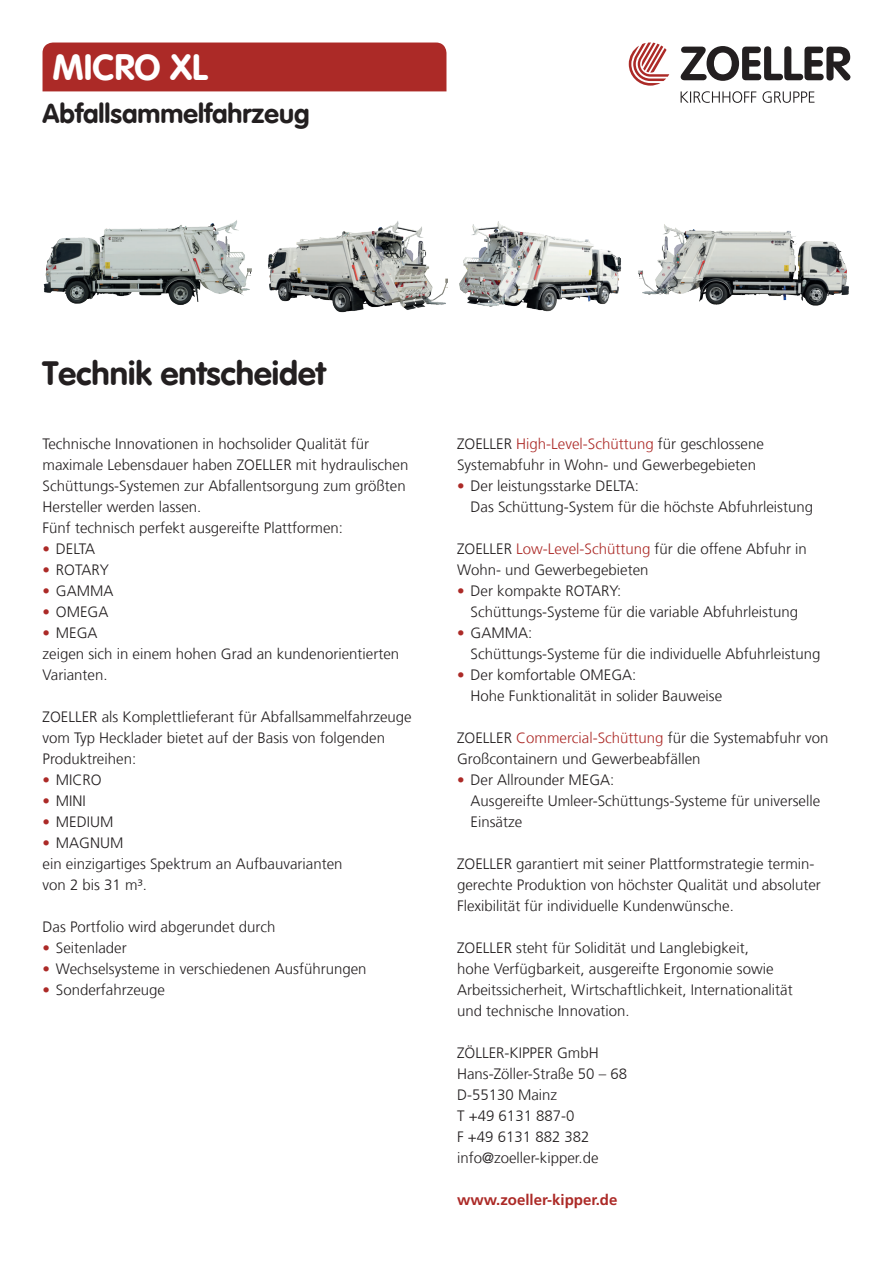
<style>
.page{position:relative;width:893px;height:1263px;background:#fff}
.page>*{position:absolute;margin:0;border:0;box-sizing:border-box;transform-origin:0 0}
.Ü4_VAG_14_bold_weiss{font:36px "VAG Rounded Bold";color:#fff}
.Ü2_VAG_22_bold_schwa{font:33px "VAG Rounded Bold";color:#231f20}
.t1{font:27px "VAG Rounded Bold";color:#231f20}
.Frutiger_10_pt_-_14{font:300 15px/21px "Frutiger LT Com";color:#231f20}
.Frutiger_10_pt_Bold{font:700 15px "Frutiger LT Com";color:#ac2a27}
.s1{color:#ac2a27}
</style>
<div class="page">
<svg style="left:629px;top:43px;width:40px;height:43px"></svg>
<svg style="left:681px;top:91px;width:133px;height:12px"></svg>
<svg style="left:681px;top:46px;width:169px;height:35px"></svg>
<div style="left:43px;top:43px;width:403px;height:48px;background:#ac2a27"></div>
<img style="left:43px;top:220px;width:209px;height:85px">
<img style="left:459px;top:221px;width:163px;height:91px">
<img style="left:268px;top:221px;width:180px;height:92px">
<img style="left:638px;top:224px;width:211px;height:82px">
<p class="Ü4_VAG_14_bold_weiss" style="left:53px;top:46px;width:156px">MICRO XL</p>
<p class="t1" style="left:43px;top:97px;width:268px">Abfallsammelfahrzeug</p>
<p class="Ü2_VAG_22_bold_schwa" style="left:43px;top:354px;width:285px">Technik entscheidet</p>
<p class="Frutiger_10_pt_-_14" style="left:43px;top:434px;width:367px">Technische Innovationen in hochsolider Qualität für maximale Lebensdauer haben ZOELLER mit hydraulischen Schüttungs-Systemen zur Abfallentsorgung zum größten Hersteller werden lassen.<br>Fünf technisch perfekt ausgereifte Plattformen:</p>
<p class="Frutiger_10_pt_-_14" style="left:43px;top:539px;width:54px"><span class="s1">•</span> DELTA</p>
<p class="Frutiger_10_pt_-_14" style="left:43px;top:560px;width:68px"><span class="s1">•</span> ROTARY</p>
<p class="Frutiger_10_pt_-_14" style="left:43px;top:581px;width:72px"><span class="s1">•</span> GAMMA</p>
<p class="Frutiger_10_pt_-_14" style="left:43px;top:602px;width:67px"><span class="s1">•</span> OMEGA</p>
<p class="Frutiger_10_pt_-_14" style="left:43px;top:623px;width:57px"><span class="s1">•</span> MEGA</p>
<p class="Frutiger_10_pt_-_14" style="left:43px;top:644px;width:358px">zeigen sich in einem hohen Grad an kundenorientierten<br>Varianten.</p>
<p class="Frutiger_10_pt_-_14" style="left:43px;top:707px;width:371px">ZOELLER als Komplettlieferant für Abfallsammelfahrzeuge vom Typ Hecklader bietet auf der Basis von folgenden<br>Produktreihen:</p>
<p class="Frutiger_10_pt_-_14" style="left:43px;top:770px;width:61px"><span class="s1">•</span> MICRO</p>
<p class="Frutiger_10_pt_-_14" style="left:43px;top:791px;width:45px"><span class="s1">•</span> MINI</p>
<p class="Frutiger_10_pt_-_14" style="left:43px;top:812px;width:72px"><span class="s1">•</span> MEDIUM</p>
<p class="Frutiger_10_pt_-_14" style="left:43px;top:833px;width:82px"><span class="s1">•</span> MAGNUM</p>
<p class="Frutiger_10_pt_-_14" style="left:43px;top:854px;width:302px">ein einzigartiges Spektrum an Aufbauvarianten von 2 bis 31 m³.</p>
<p class="Frutiger_10_pt_-_14" style="left:43px;top:917px;width:234px">Das Portfolio wird abgerundet durch</p>
<p class="Frutiger_10_pt_-_14" style="left:43px;top:938px;width:86px"><span class="s1">•</span> Seitenlader</p>
<p class="Frutiger_10_pt_-_14" style="left:43px;top:959px;width:325px"><span class="s1">•</span> Wechselsysteme in verschiedenen Ausführungen</p>
<p class="Frutiger_10_pt_-_14" style="left:43px;top:980px;width:124px"><span class="s1">•</span> Sonderfahrzeuge</p>
<p class="Frutiger_10_pt_-_14" style="left:457px;top:434px;width:308px">ZOELLER <span class="s1">High-Level-Schüttung</span> für geschlossene<br>Systemabfuhr in Wohn- und Gewerbegebieten</p>
<p class="Frutiger_10_pt_-_14" style="left:470px;top:476px;width:344px;text-indent:-13px"><span class="s1">•</span> Der leistungsstarke DELTA:<br>Das Schüttung-System für die höchste Abfuhrleistung</p>
<p class="Frutiger_10_pt_-_14" style="left:457px;top:539px;width:351px">ZOELLER <span class="s1">Low-Level-Schüttung</span> für die offene Abfuhr in<br>Wohn- und Gewerbegebieten</p>
<p class="Frutiger_10_pt_-_14" style="left:470px;top:581px;width:329px;text-indent:-13px"><span class="s1">•</span> Der kompakte ROTARY:<br>Schüttungs-Systeme für die variable Abfuhrleistung</p>
<p class="Frutiger_10_pt_-_14" style="left:470px;top:623px;width:352px;text-indent:-13px"><span class="s1">•</span> GAMMA:<br>Schüttungs-Systeme für die individuelle Abfuhrleistung</p>
<p class="Frutiger_10_pt_-_14" style="left:470px;top:665px;width:253px;text-indent:-13px"><span class="s1">•</span> Der komfortable OMEGA:<br>Hohe Funktionalität in solider Bauweise</p>
<p class="Frutiger_10_pt_-_14" style="left:457px;top:728px;width:373px">ZOELLER <span class="s1">Commercial-Schüttung</span> für die Systemabfuhr von<br>Großcontainern und Gewerbeabfällen</p>
<p class="Frutiger_10_pt_-_14" style="left:470px;top:770px;width:351px;text-indent:-13px"><span class="s1">•</span> Der Allrounder MEGA:<br>Ausgereifte Umleer-Schüttungs-Systeme für universelle<br>Einsätze</p>
<p class="Frutiger_10_pt_-_14" style="left:457px;top:854px;width:365px">ZOELLER garantiert mit seiner Plattformstrategie termin&shy;gerechte Produktion von höchster Qualität und absoluter<br>Flexibilität für individuelle Kundenwünsche.</p>
<p class="Frutiger_10_pt_-_14" style="left:457px;top:938px;width:337px">ZOELLER steht für Solidität und Langlebigkeit,<br>hohe Verfügbarkeit, ausgereifte Ergonomie sowie Arbeitssicherheit, Wirtschaftlichkeit, Internationalität und technische Innovation.</p>
<p class="Frutiger_10_pt_-_14" style="left:457px;top:1043px;width:143px">ZÖLLER-KIPPER GmbH</p>
<p class="Frutiger_10_pt_-_14" style="left:457px;top:1064px;width:172px">Hans-Zöller-Straße 50 – 68</p>
<p class="Frutiger_10_pt_-_14" style="left:457px;top:1085px;width:102px">D-55130 Mainz</p>
<p class="Frutiger_10_pt_-_14" style="left:457px;top:1106px;width:119px">T +49 6131 887-0</p>
<p class="Frutiger_10_pt_-_14" style="left:457px;top:1127px;width:134px">F +49 6131 882 382</p>
<p class="Frutiger_10_pt_-_14" style="left:457px;top:1148px;width:143px">info@zoeller-kipper.de</p>
<p class="Frutiger_10_pt_Bold" style="left:457px;top:1191px;width:162px">www.zoeller-kipper.de</p>
</div>
